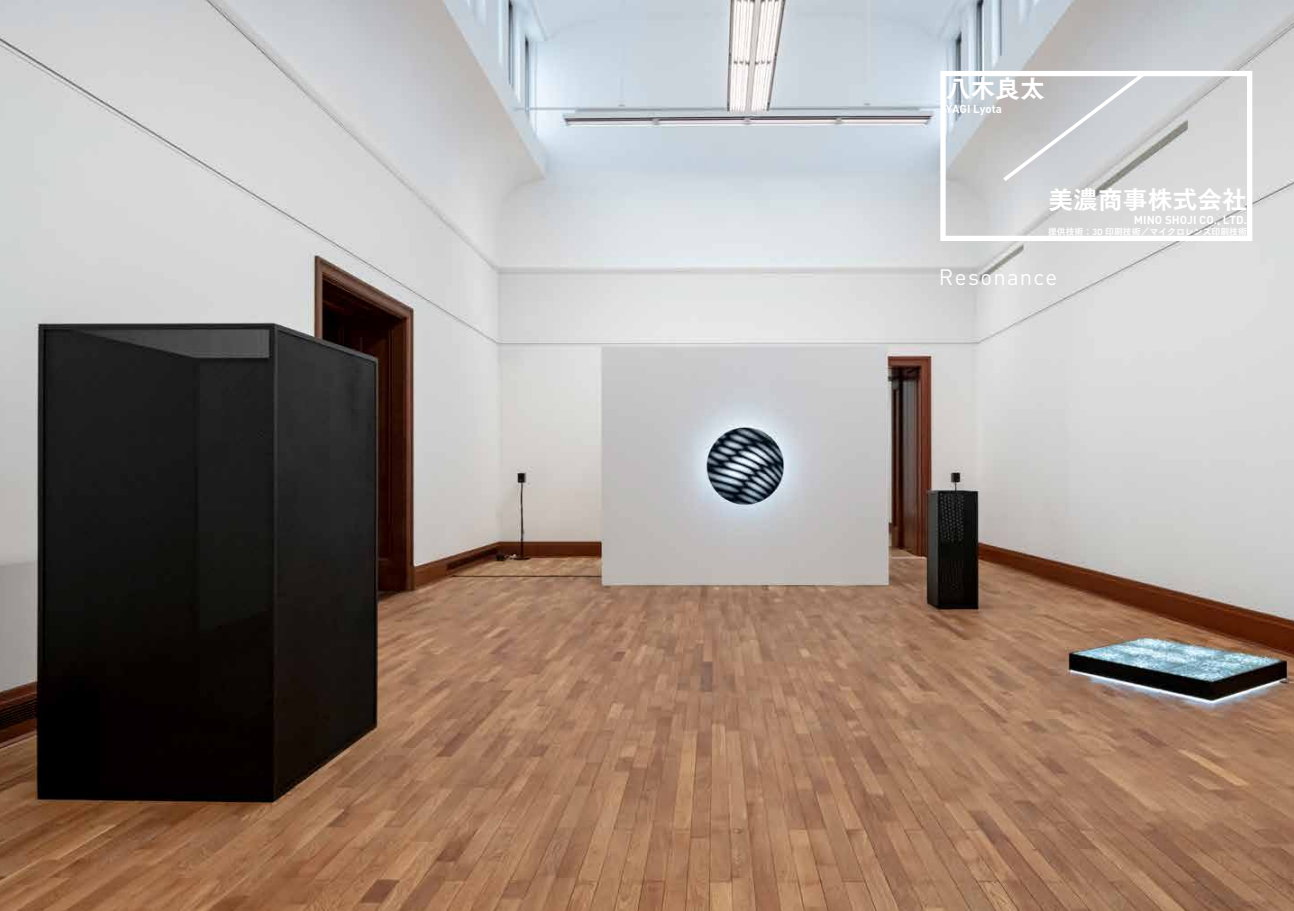
<style>
.page{position:relative;width:1294px;height:911px;background:#fff}
.page>*{position:absolute;margin:0;border:0;box-sizing:border-box;transform-origin:0 0}
.t1{font:24.75px "Tsuku Go Pro E";color:#fff}
.t2{font:22.12px "DIN";letter-spacing:.055em;color:#fff}
.t3{font:700 11.5px "DIN";color:#fff}
.t4{font:8.88px "Tsuku Go Pro E";color:#fff}
.s1{font-family:"DIN";font-weight:700}
</style>
<div class="page">
<img style="left:0;top:0;width:1293px;height:911px">
<svg style="left:937px;top:68px;width:317px;height:176px;background:#d4d5d6"></svg>
<svg style="left:999px;top:69px;width:149px;height:116px;background:#cacbcd"></svg>
<h1 class="t1" style="left:945px;top:66px;width:101px">八木良太</h1>
<p class="t3" style="left:945px;top:101px;width:58px">YAGI Lyota</p>
<h1 class="t1" style="left:1048px;top:177px;width:200px">美濃商事株式会社</h1>
<p class="t3" style="left:1133px;top:212px;width:115px">MINO SHOJI CO., LTD.</p>
<p class="t4" style="left:1047px;top:223px;width:200px">提供技術：<span class="s1">3D</span> 印刷技術／マイクロレンズ印刷技術</p>
<h2 class="t2" style="left:938px;top:263px;width:120px">Resonance</h2>
</div>
